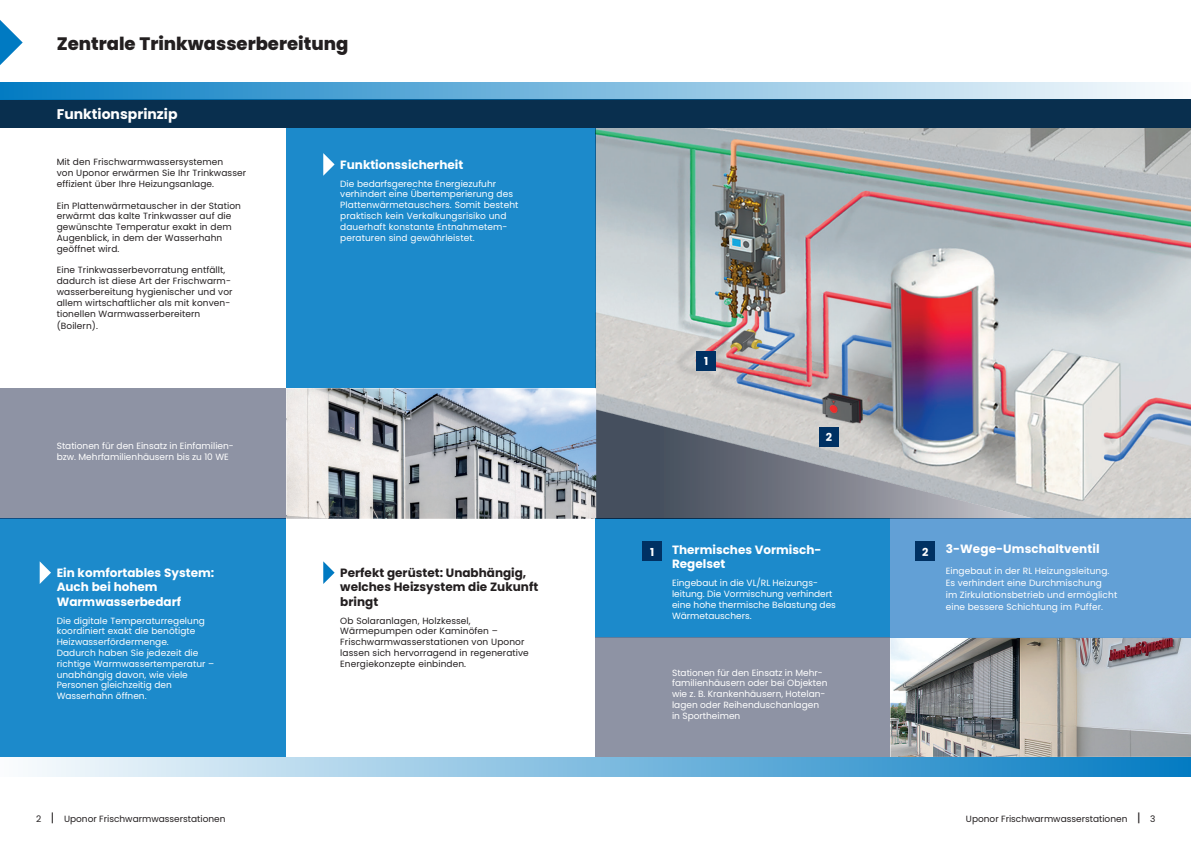
<style>
.page{position:relative;width:1191px;height:842px;background:#fff}
.page>*{position:absolute;margin:0;border:0;box-sizing:border-box;transform-origin:0 0}
.t1{font:800 18px "Poppins";color:#231f20}
.t2{font:700 14px "Poppins";color:#fff}
.t3{font:700 12px/14.4px "Poppins";color:#fff}
.t4{font:700 12px/14.4px "Poppins";color:#231f20}
.t5{font:700 11px "Poppins";color:#fff}
.t6{font:9px/10.8px "Poppins";letter-spacing:.005em;color:#fff}
.t7{font:9px/10.8px "Poppins";letter-spacing:.01em;color:#231f20}
.s1{font-size:12px}
</style>
<div class="page">
<img style="left:595px;top:128px;width:596px;height:391px">
<div style="left:0;top:388px;width:286px;height:131px;background:#8e93a4"></div>
<img style="left:890px;top:638px;width:301px;height:119px">
<img style="left:286px;top:388px;width:310px;height:131px">
<div style="left:0;top:519px;width:286px;height:238px;background:#1c8acb"></div>
<div style="left:286px;top:128px;width:309px;height:260px;background:#1c8acb"></div>
<div style="left:595px;top:519px;width:295px;height:119px;background:#1c8acb"></div>
<svg style="left:323px;top:153px;width:11px;height:23px"></svg>
<svg style="left:40px;top:561px;width:11px;height:23px"></svg>
<svg style="left:323px;top:561px;width:11px;height:23px"></svg>
<div style="left:0;top:757px;width:1191px;height:20px;background:linear-gradient(to right,#fbfcfe,#037bc2)"></div>
<div style="left:595px;top:638px;width:295px;height:119px;background:#8e93a4"></div>
<div style="left:890px;top:519px;width:301px;height:119px;background:#62a0d6"></div>
<div style="left:0;top:99px;width:1191px;height:29px;background:#092f4e"></div>
<div style="left:0;top:82px;width:1191px;height:17px;background:linear-gradient(to right,#037bc2,#fbfcfd)"></div>
<svg style="left:0;top:20px;width:23px;height:45px"></svg>
<div style="left:696px;top:351px;width:20px;height:20px;background:#003163"></div>
<div style="left:642px;top:541px;width:20px;height:20px;background:#003163"></div>
<div style="left:819px;top:427px;width:19px;height:19px;background:#003163"></div>
<div style="left:915px;top:541px;width:20px;height:20px;background:#003163"></div>
<h1 class="t1" style="left:57px;top:33px;width:293px">Zentrale Trinkwasserbereitung</h1>
<h2 class="t2" style="left:57px;top:106px;width:122px">Funktionsprinzip</h2>
<p class="t7" style="left:57px;top:157px;width:191px">Mit den Frischwarmwassersystemen<br>von Uponor erwärmen Sie Ihr Trinkwasser effizient über Ihre Heizungsanlage.</p>
<p class="t7" style="left:57px;top:200px;width:186px">Ein Plattenwärmetauscher in der Station erwärmt das kalte Trinkwasser auf die gewünschte Temperatur exakt in dem<br>Augenblick, in dem der Wasserhahn geöffnet wird.</p>
<p class="t7" style="left:57px;top:265px;width:177px">Eine Trinkwasserbevorratung entfällt, dadurch ist diese Art der Frischwarm&shy;wasserbereitung hygienischer und vor allem wirtschaftlicher als mit konven&shy;tionellen Warmwasserbereitern</p>
<p class="t7" style="left:57px;top:320px;width:43px">(Boilern).</p>
<p class="t6" style="left:57px;top:440px;width:179px">Stationen für den Einsatz in Einfamilien&shy;bzw. Mehrfamilienhäusern bis zu 10 WE</p>
<h3 class="t3" style="left:57px;top:565px;width:159px">Ein komfortables System:<br>Auch bei hohem<br>Warmwasserbedarf</h3>
<p class="t6" style="left:57px;top:615px;width:159px">Die digitale Temperaturregelung koordiniert exakt die benötigte<br>Heizwasserfördermenge.<br>Dadurch haben Sie jedezeit die richtige Warmwassertemperatur – unabhängig davon, wie viele<br>Personen gleichzeitig den<br>Wasserhahn öffnen.</p>
<h3 class="t3" style="left:340px;top:157px;width:125px">Funktionssicherheit</h3>
<p class="t6" style="left:340px;top:178px;width:180px">Die bedarfsgerechte Energiezufuhr verhindert eine Übertemperierung des Plattenwärmetauschers. Somit besteht praktisch kein Verkalkungsrisiko und dauerhaft konstante Entnahmetem&shy;peraturen sind gewährleistet.</p>
<h3 class="t4" style="left:340px;top:565px;width:199px">Perfekt gerüstet: Unabhängig, welches Heizsystem die Zukunft bringt</h3>
<p class="t7" style="left:340px;top:615px;width:190px">Ob Solaranlagen, Holzkessel, Wärmepumpen oder Kaminöfen – Frischwarmwasserstationen von Uponor lassen sich hervorragend in regenerative Energiekonzepte einbinden.</p>
<p class="t5" style="left:704px;top:355px;width:6px">1</p>
<p class="t5" style="left:826px;top:431px;width:8px">2</p>
<p class="t5" style="left:650px;top:545px;width:6px">1</p>
<h3 class="t3" style="left:672px;top:543px;width:151px">Thermisches Vormisch-<br>Regelset</h3>
<p class="t6" style="left:672px;top:578px;width:165px">Eingebaut in die VL/RL Heizungs&shy;leitung. Die Vormischung verhindert eine hohe thermische Belastung des<br>Wärmetauschers.</p>
<p class="t6" style="left:672px;top:667px;width:157px">Stationen für den Einsatz in Mehr&shy;familienhäusern oder bei Objekten wie z. B. Krankenhäusern, Hotelan&shy;lagen oder Reihenduschanlagen in Sportheimen</p>
<p class="t5" style="left:922px;top:545px;width:8px">2</p>
<h3 class="t3" style="left:945px;top:542px;width:155px">3-Wege-Umschaltventil</h3>
<p class="t6" style="left:945px;top:565px;width:173px;line-height:11.8px">Eingebaut in der RL Heizungsleitung.<br>Es verhindert eine Durchmischung<br>im Zirkulationsbetrieb und ermöglicht eine bessere Schichtung im Puffer.</p>
<p class="t7" style="left:36px;top:813px;width:191px">2 <span class="s1">|</span> Uponor Frischwarmwasserstationen</p>
<p class="t7" style="left:966px;top:813px;width:191px">Uponor Frischwarmwasserstationen <span class="s1">|</span> 3</p>
</div>
